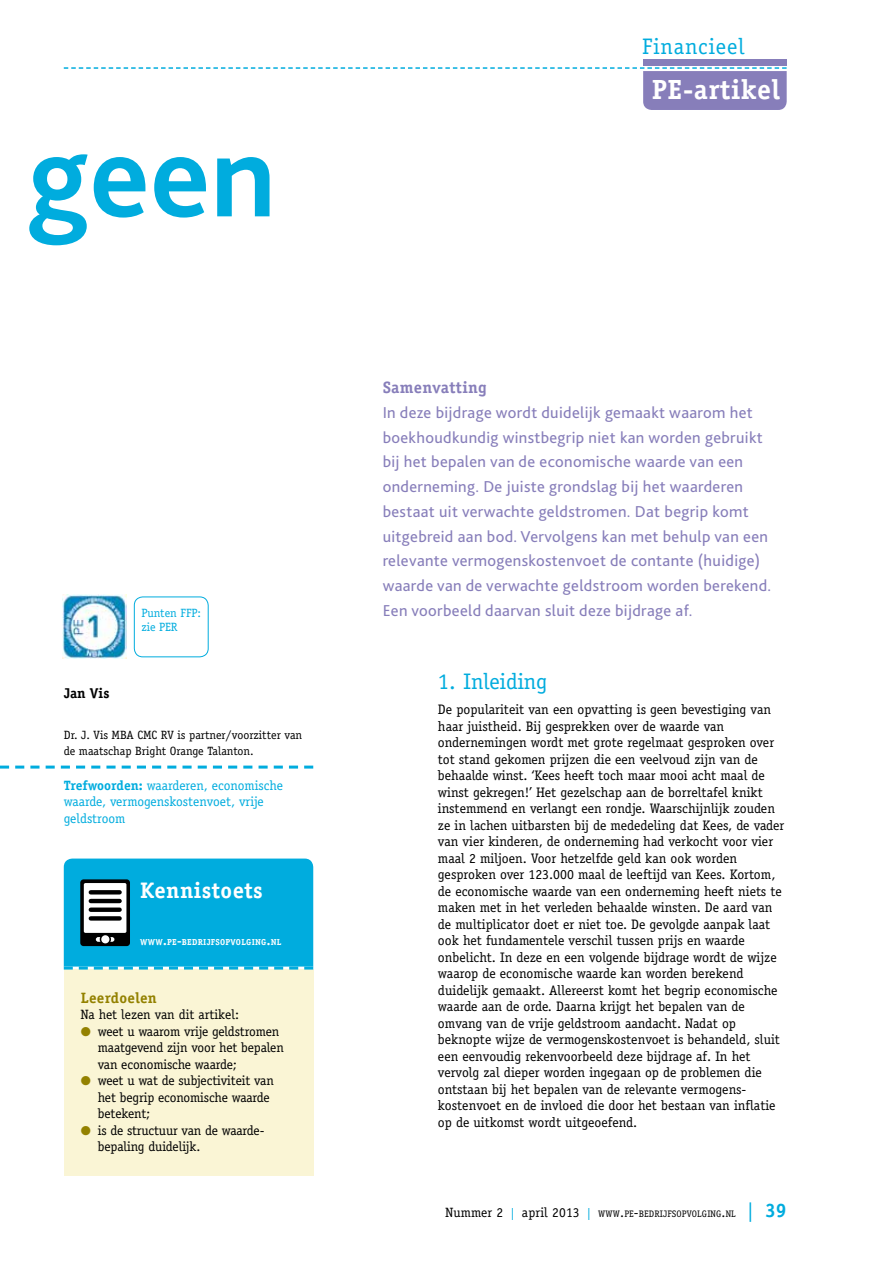
<style>
.page{position:relative;width:893px;height:1263px;background:#fff}
.page>*{position:absolute;margin:0;border:0;box-sizing:border-box;transform-origin:0 0}
.t1{font:700 122.25px "Bliss 2";color:#00acde}
.t2{font:700 27.75px "Officina Serif";letter-spacing:.02em;color:#fff}
.t3{font:700 22.5px "Officina Serif";letter-spacing:.02em;color:#fff}
.t4{font:22.5px "Officina Serif";color:#00acde}
.t5{font:22.5px "Officina Serif";letter-spacing:.04em;color:#00acde}
.t6{font:16.5px/24.8px "Bliss 2";letter-spacing:.02em;color:#877eba}
.t7{font:700 16.5px "Officina Serif";letter-spacing:.02em;color:#877eba}
.t8{font:700 15px "Officina Serif";letter-spacing:.02em;color:#938100}
.t9{font:700 14.25px "Officina Serif";color:#000}
.t10{font:13.8px/16.5px "Officina Serif";color:#000}
.t11{font:13.5px/16.5px "Officina Serif";letter-spacing:-.01em;color:#000}
.t12{font:13.5px/16.5px "Officina Serif";color:#00acde}
.t13{font:12px/16.5px "Officina Serif";color:#000}
.t14{font:12px/14.4px "Officina Serif";color:#00acde}
.t15{font:9.45px "Officina Serif";letter-spacing:.015em;color:#000}
.t16{font:700 8.7px "Officina Serif";letter-spacing:.03em;color:#fff}
.s1{font-weight:700}
.s2{font-size:12.3px}
.s3{color:#938100}
.s4{font-size:13.5px}
.s5{font-size:12px;color:#00acde}
.s6{font-size:19.5px;color:#00acde}
.s7{font-weight:700;font-size:19.5px;color:#00acde}
</style>
<div class="page">
<div style="left:64px;top:969px;width:249px;height:207px;background:#faf5d5"></div>
<div style="left:64px;top:858px;width:249px;height:111px;background:#00acde"></div>
<div style="left:80px;top:879px;width:50px;height:67px;background:#000;border-radius:3px"></div>
<div style="left:84px;top:883px;width:42px;height:50px;background:#fff;border-radius:2px"></div>
<svg style="left:96px;top:937px;width:18px;height:5px"></svg>
<svg style="left:100px;top:934px;width:11px;height:11px"></svg>
<div style="left:101px;top:935px;width:8px;height:8px;background:#fff;border-radius:50%"></div>
<svg style="left:91px;top:890px;width:29px;height:4px"></svg>
<hr style="left:91px;top:899px;width:29px;height:4px;background:#000">
<div style="left:91px;top:907px;width:29px;height:5px;background:#000"></div>
<div style="left:91px;top:916px;width:29px;height:5px;background:#000"></div>
<svg style="left:0;top:765px;width:313px;height:3px"></svg>
<img style="left:63px;top:595px;width:64px;height:64px">
<div style="left:134px;top:596px;width:75px;height:61px;border:1px solid #00acde;border-radius:9px"></div>
<div style="left:643px;top:59px;width:144px;height:6px;background:#877eba"></div>
<svg style="left:64px;top:67px;width:723px;height:43px"></svg>
<h1 class="t1" style="left:28px;top:100px;width:250px">geen</h1>
<p class="t14" style="left:141px;top:605px;width:61px">Punten FFP: zie PER</p>
<p class="t9" style="left:64px;top:684px;width:47px">Jan Vis</p>
<p class="t13" style="left:64px;top:726px;width:240px">Dr. J. Vis MBA CMC RV is partner/voorzitter van de maatschap Bright Orange Talanton.</p>
<p class="t12" style="left:64px;top:777px;width:221px"><span class="s1">Trefwoorden:</span> waarderen, economische waarde, vermogenskostenvoet, vrije geldstroom</p>
<h3 class="t3" style="left:140px;top:876px;width:124px">Kennistoets</h3>
<p class="t16" style="left:140px;top:937px;width:143px">WWW<span class="s2">.</span>PE<span class="s2">-</span>BEDRIJFSOPVOLGING<span class="s2">.</span>NL</p>
<p class="t8" style="left:81px;top:988px;width:78px">Leerdoelen</p>
<p class="t11" style="left:81px;top:1006px;width:160px">Na het lezen van dit artikel:</p>
<p class="t11" style="left:98px;top:1023px;width:188px;text-indent:-17px"><span class="s3">●</span> weet u waarom vrije geldstromen maatgevend zijn voor het bepalen van economische waarde;</p>
<p class="t11" style="left:98px;top:1072px;width:178px;text-indent:-17px"><span class="s3">●</span> weet u wat de subjectiviteit van het begrip economische waarde betekent;</p>
<p class="t11" style="left:98px;top:1122px;width:167px;text-indent:-17px"><span class="s3">●</span> is de structuur van de waarde&shy;bepaling duidelijk.</p>
<h3 class="t5" style="left:642px;top:33px;width:104px">Financieel</h3>
<h2 class="t2" style="left:652px;top:73px;width:130px">PE-artikel</h2>
<p class="t7" style="left:383px;top:377px;width:106px">Samenvatting</p>
<p class="t6" style="left:383px;top:400px;width:390px">In deze bijdrage wordt duidelijk gemaakt waarom het boekhoudkundig winstbegrip niet kan worden gebruikt bij het bepalen van de economische waarde van een onderneming. De juiste grondslag bij het waarderen bestaat uit verwachte geldstromen. Dat begrip komt uitgebreid aan bod. Vervolgens kan met behulp van een relevante vermogenskostenvoet de contante (huidige) waarde van de verwachte geldstroom worden berekend.<br>Een voorbeeld daarvan sluit deze bijdrage af.</p>
<h3 class="t4" style="left:438px;top:668px;width:111px">1. Inleiding</h3>
<p class="t10" style="left:438px;top:701px;width:348px">De populariteit van een opvatting is geen bevestiging van haar juistheid. Bij gesprekken over de waarde van ondernemingen wordt met grote regelmaat gesproken over tot stand gekomen prijzen die een veelvoud zijn van de behaalde winst. ‘Kees heeft toch maar mooi acht maal de winst gekregen!’ Het gezelschap aan de borreltafel knikt instemmend en verlangt een rondje. Waarschijnlijk zouden ze in lachen uitbarsten bij de mededeling dat Kees, de vader van vier kinderen, de onderneming had verkocht voor vier maal 2 miljoen. Voor hetzelfde geld kan ook worden gesproken over 123.000 maal de leeftijd van Kees. Kortom, de economische waarde van een onderneming heeft niets te maken met in het verleden behaalde winsten. De aard van de multiplicator doet er niet toe. De gevolgde aanpak laat ook het fundamentele verschil tussen prijs en waarde onbelicht. In deze en een volgende bijdrage wordt de wijze waarop de economische waarde kan worden berekend duidelijk gemaakt. Allereerst komt het begrip economische waarde aan de orde. Daarna krijgt het bepalen van de omvang van de vrije geldstroom aandacht. Nadat op beknopte wijze de vermogenskostenvoet is behandeld, sluit een eenvoudig rekenvoorbeeld deze bijdrage af. In het vervolg zal dieper worden ingegaan op de problemen die ontstaan bij het bepalen van de relevante vermogens&shy;kostenvoet en de invloed die door het bestaan van inflatie op de uitkomst wordt uitgeoefend.</p>
<p class="t15" style="left:445px;top:1209px;width:343px"><span class="s4">Nummer 2</span> <span class="s5">|</span> <span class="s4">april 2013</span> <span class="s5">|</span> WWW<span class="s4">.</span>PE<span class="s4">-</span>BEDRIJFSOPVOLGING<span class="s4">.</span>NL <span class="s6">|</span> <span class="s7">39</span></p>
</div>
